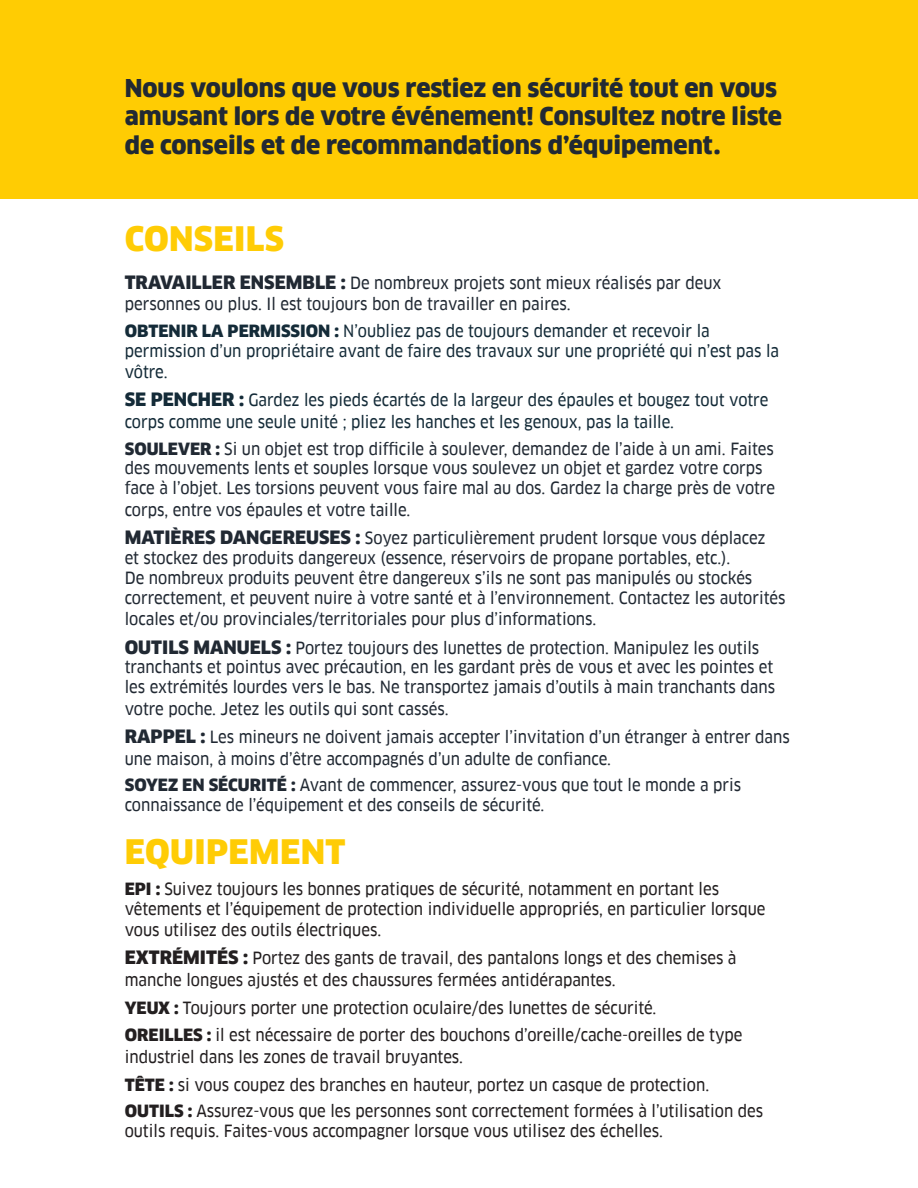
<style>
.page{position:relative;width:918px;height:1188px;background:#fff}
.page>*{position:absolute;margin:0;border:0;box-sizing:border-box;transform-origin:0 0}
.t1{font:900 33px "Clan Pro";letter-spacing:.01em;color:#ffcc05}
.t2{font:900 24px/28.8px "Clan Pro";color:#212933}
.t3{font:16.5px/19.8px "Clan Pro Narr News";color:#212933}
.t4{font:16.5px/19.8px "Clan Pro Narr News";color:#231f20}
.t5{font:16.5px/19.8px "Clan Pro Narr News";color:#142b38}
.s1{font-family:"Clan Pro";font-weight:900;font-size:18px}
.s2{font-family:"Clan Pro";font-weight:900}
</style>
<div class="page">
<div style="left:0;top:0;width:918px;height:199px;background:#ffcc03"></div>
<p class="t2" style="left:125px;top:74px;width:659px">Nous voulons que vous restiez en sécurité tout en vous amusant lors de votre événement! Consultez notre liste de conseils et de recommandations d’équipement.</p>
<p class="t1" style="left:125px;top:220px;width:161px">CONSEILS</p>
<p class="t3" style="left:125px;top:272px;width:598px;line-height:21.6px"><span class="s1">TRAVAILLER ENSEMBLE :</span> De nombreux projets sont mieux réalisés par deux personnes ou plus. Il est toujours bon de travailler en paires.</p>
<p class="t5" style="left:125px;top:321px;width:656px"><span class="s2">OBTENIR LA PERMISSION :</span> N’oubliez pas de toujours demander et recevoir la permission d’un propriétaire avant de faire des travaux sur une propriété qui n’est pas la</p>
<p class="t5" style="left:125px;top:362px;width:44px">vôtre.</p>
<p class="t5" style="left:125px;top:390px;width:645px;line-height:21.6px"><span class="s1">SE PENCHER :</span> Gardez les pieds écartés de la largeur des épaules et bougez tout votre corps comme une seule unité ; pliez les hanches et les genoux, pas la taille.</p>
<p class="t3" style="left:125px;top:439px;width:652px"><span class="s2">SOULEVER :</span> Si un objet est trop difficile à soulever, demandez de l’aide à un ami. Faites des mouvements lents et souples lorsque vous soulevez un objet et gardez votre corps face à l’objet. Les torsions peuvent vous faire mal au dos. Gardez la charge près de votre</p>
<p class="t3" style="left:125px;top:500px;width:287px">corps, entre vos épaules et votre taille.</p>
<p class="t3" style="left:125px;top:528px;width:662px"><span class="s1">MATIÈRES DANGEREUSES :</span> Soyez particulièrement prudent lorsque vous déplacez<br>et stockez des produits dangereux (essence, réservoirs de propane portables, etc.).<br>De nombreux produits peuvent être dangereux s’ils ne sont pas manipulés ou stockés correctement, et peuvent nuire à votre santé et à l’environnement. Contactez les autorités</p>
<p class="t3" style="left:125px;top:609px;width:473px">locales et/ou provinciales/territoriales pour plus d’informations.</p>
<p class="t3" style="left:125px;top:638px;width:652px"><span class="s1">OUTILS MANUELS :</span> Portez toujours des lunettes de protection. Manipulez les outils tranchants et pointus avec précaution, en les gardant près de vous et avec les pointes et les extrémités lourdes vers le bas. Ne transportez jamais d’outils à main tranchants dans</p>
<p class="t3" style="left:125px;top:699px;width:325px">votre poche. Jetez les outils qui sont cassés.</p>
<p class="t3" style="left:125px;top:726px;width:667px;line-height:21.6px"><span class="s1">RAPPEL :</span> Les mineurs ne doivent jamais accepter l’invitation d’un étranger à entrer dans une maison, à moins d’être accompagnés d’un adulte de confiance.</p>
<p class="t3" style="left:125px;top:775px;width:618px"><span class="s2">SOYEZ EN SÉCURITÉ :</span> Avant de commencer, assurez-vous que tout le monde a pris connaissance de l’équipement et des conseils de sécurité.</p>
<p class="t1" style="left:125px;top:832px;width:222px">EQUIPEMENT</p>
<p class="t4" style="left:125px;top:879px;width:642px"><span class="s2">EPI :</span> Suivez toujours les bonnes pratiques de sécurité, notamment en portant les vêtements et l’équipement de protection individuelle appropriés, en particulier lorsque</p>
<p class="t4" style="left:125px;top:920px;width:258px">vous utilisez des outils électriques.</p>
<p class="t4" style="left:125px;top:948px;width:613px;line-height:21.6px"><span class="s1">EXTRÉMITÉS :</span> Portez des gants de travail, des pantalons longs et des chemises à manche longues ajustés et des chaussures fermées antidérapantes.</p>
<p class="t4" style="left:125px;top:999px;width:533px"><span class="s2">YEUX :</span> Toujours porter une protection oculaire/des lunettes de sécurité.</p>
<p class="t4" style="left:125px;top:1024px;width:619px;line-height:21.6px"><span class="s2">OREILLES :</span> il est nécessaire de porter des bouchons d’oreille/cache-oreilles de type industriel dans les zones de travail bruyantes.</p>
<p class="t4" style="left:125px;top:1075px;width:586px"><span class="s2">TÊTE :</span> si vous coupez des branches en hauteur, portez un casque de protection.</p>
<p class="t4" style="left:125px;top:1102px;width:640px"><span class="s2">OUTILS :</span> Assurez-vous que les personnes sont correctement formées à l’utilisation des outils requis. Faites-vous accompagner lorsque vous utilisez des échelles.</p>
</div>
